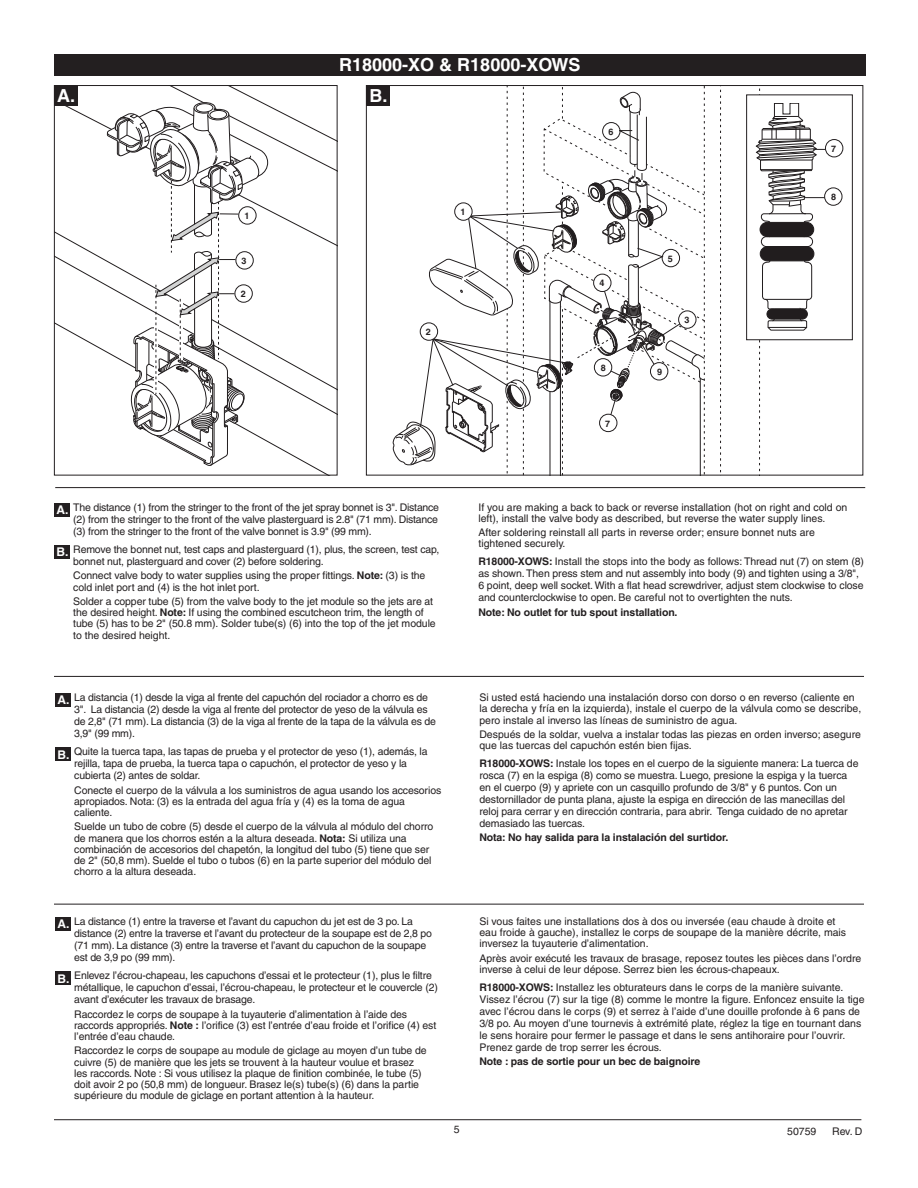
<style>
.page{position:relative;width:918px;height:1188px;background:#fff}
.page>*{position:absolute;margin:0;border:0;box-sizing:border-box;transform-origin:0 0}
.t1{font:700 18px "Helvetica";color:#fff}
.t2{font:10.5px/12px "Helvetica";letter-spacing:-.01em;color:#231f20}
.t3{font:700 10.5px "Helvetica";letter-spacing:-.01em;color:#231f20}
.t4{font:700 9px "Helvetica";color:#231f20}
.s1{font-weight:700;font-size:12px;color:#fff}
.s2{font-weight:700}
</style>
<div class="page">
<hr style="left:54px;top:1119px;width:807px;height:1px;background:#231f20">
<hr style="left:55px;top:487px;width:810px;height:1px;background:#231f20">
<hr style="left:54px;top:676px;width:810px;height:1px;background:#231f20">
<hr style="left:54px;top:904px;width:810px;height:1px;background:#231f20">
<div style="left:367px;top:85px;width:23px;height:21px;background:#231f20"></div>
<div style="left:54px;top:54px;width:812px;height:21px;background:#231f20"></div>
<svg style="left:54px;top:75px;width:283px;height:910px"></svg>
<svg style="left:393px;top:75px;width:460px;height:602px"></svg>
<div style="left:594px;top:274px;width:17px;height:18px;background:#fff;border-radius:50%"></div>
<div style="left:593px;top:274px;width:18px;height:18px;border:1px solid #231f20;border-radius:50%"></div>
<div style="left:56px;top:693px;width:15px;height:14px;background:#231f20"></div>
<div style="left:56px;top:748px;width:15px;height:13px;background:#231f20"></div>
<div style="left:56px;top:917px;width:15px;height:14px;background:#231f20"></div>
<div style="left:56px;top:972px;width:15px;height:13px;background:#231f20"></div>
<h1 class="t1" style="left:339px;top:58px;width:243px">R18000-XO &amp; R18000-XOWS</h1>
<h1 class="t1" style="left:57px;top:89px;width:19px">A.</h1>
<h1 class="t1" style="left:370px;top:89px;width:19px">B.</h1>
<p class="t4" style="left:244px;top:213px;width:7px">1</p>
<p class="t4" style="left:242px;top:258px;width:7px">3</p>
<p class="t4" style="left:241px;top:291px;width:7px">2</p>
<p class="t4" style="left:460px;top:209px;width:7px">1</p>
<p class="t4" style="left:426px;top:329px;width:7px">2</p>
<p class="t4" style="left:608px;top:128px;width:7px">6</p>
<p class="t4" style="left:599px;top:280px;width:7px">4</p>
<p class="t4" style="left:601px;top:364px;width:7px">8</p>
<p class="t4" style="left:605px;top:420px;width:7px">7</p>
<p class="t4" style="left:668px;top:255px;width:7px">5</p>
<p class="t4" style="left:657px;top:368px;width:7px">9</p>
<p class="t4" style="left:684px;top:317px;width:7px">3</p>
<p class="t4" style="left:831px;top:145px;width:7px">7</p>
<p class="t4" style="left:831px;top:193px;width:7px">8</p>
<p class="t2" style="left:73px;top:503px;width:367px;text-align:justify;text-indent:-17px"><span class="s1">A.</span> The distance (1) from the stringer to the front of the jet spray bonnet is 3". Distance (2) from the stringer to the front of the valve plasterguard is 2.8" (71 mm). Distance (3) from the stringer to the front of the valve bonnet is 3.9" (99 mm).</p>
<p class="t2" style="left:73px;top:545px;width:368px;text-indent:-17px"><span class="s1">B.</span> Remove the bonnet nut, test caps and plasterguard (1), plus, the screen, test cap, bonnet nut, plasterguard and cover (2) before soldering.</p>
<p class="t2" style="left:73px;top:571px;width:354px;line-height:11.2px">Connect valve body to water supplies using the proper fittings. <span class="s2">Note:</span> (3) is the cold inlet port and (4) is the hot inlet port.</p>
<p class="t2" style="left:73px;top:597px;width:364px;line-height:11.2px">Solder a copper tube (5) from the valve body to the jet module so the jets are at the desired height. <span class="s2">Note:</span> If using the combined escutcheon trim, the length of tube (5) has to be 2" (50.8 mm). Solder tube(s) (6) into the top of the jet module to the desired height.</p>
<p class="t2" style="left:478px;top:502px;width:370px;line-height:11.2px">If you are making a back to back or reverse installation (hot on right and cold on left), install the valve body as described, but reverse the water supply lines.</p>
<p class="t2" style="left:478px;top:528px;width:338px;line-height:11.2px">After soldering reinstall all parts in reverse order; ensure bonnet nuts are tightened securely.</p>
<p class="t2" style="left:478px;top:557px;width:387px"><span class="s2">R18000-XOWS:</span> Install the stops into the body as follows: Thread nut (7) on stem (8) as shown. Then press stem and nut assembly into body (9) and tighten using a 3/8", 6 point, deep well socket. With a flat head screwdriver, adjust stem clockwise to close and counterclockwise to open. Be careful not to overtighten the nuts.</p>
<p class="t3" style="left:478px;top:608px;width:201px">Note: No outlet for tub spout installation.</p>
<p class="t2" style="left:74px;top:693px;width:363px;text-indent:-17px"><span class="s1">A.</span> La distancia (1) desde la viga al frente del capuchón del rociador a chorro es de 3". La distancia (2) desde la viga al frente del protector de yeso de la válvula es de 2,8" (71 mm). La distancia (3) de la viga al frente de la tapa de la válvula es de 3,9" (99 mm).</p>
<p class="t2" style="left:74px;top:747px;width:355px;text-indent:-17px"><span class="s1">B.</span> Quite la tuerca tapa, las tapas de prueba y el protector de yeso (1), además, la rejilla, tapa de prueba, la tuerca tapa o capuchón, el protector de yeso y la cubierta (2) antes de soldar.</p>
<p class="t2" style="left:74px;top:785px;width:369px;line-height:11.2px">Conecte el cuerpo de la válvula a los suministros de agua usando los accesorios apropiados. Nota: (3) es la entrada del agua fría y (4) es la toma de agua caliente.</p>
<p class="t2" style="left:74px;top:822px;width:361px;line-height:11.2px">Suelde un tubo de cobre (5) desde el cuerpo de la válvula al módulo del chorro de manera que los chorros estén a la altura deseada. <span class="s2">Nota:</span> Si utiliza una combinación de accesorios del chapetón, la longitud del tubo (5) tiene que ser de 2" (50,8 mm). Suelde el tubo o tubos (6) en la parte superior del módulo del chorro a la altura deseada.</p>
<p class="t2" style="left:479px;top:693px;width:383px;line-height:11.2px">Si usted está haciendo una instalación dorso con dorso o en reverso (caliente en la derecha y fría en la izquierda), instale el cuerpo de la válvula como se describe, pero instale al inverso las líneas de suministro de agua.</p>
<p class="t2" style="left:479px;top:730px;width:383px;line-height:11.2px">Después de la soldar, vuelva a instalar todas las piezas en orden inverso; asegure que las tuercas del capuchón estén bien fijas.</p>
<p class="t2" style="left:479px;top:758px;width:381px"><span class="s2">R18000-XOWS:</span> Instale los topes en el cuerpo de la siguiente manera: La tuerca de rosca (7) en la espiga (8) como se muestra. Luego, presione la espiga y la tuerca en el cuerpo (9) y apriete con un casquillo profundo de 3/8" y 6 puntos. Con un destornillador de punta plana, ajuste la espiga en dirección de las manecillas del reloj para cerrar y en dirección contraria, para abrir. Tenga cuidado de no apretar demasiado las tuercas.</p>
<p class="t3" style="left:479px;top:834px;width:251px">Nota: No hay salida para la instalación del surtidor.</p>
<p class="t2" style="left:74px;top:917px;width:359px;text-indent:-17px"><span class="s1">A.</span> La distance (1) entre la traverse et l’avant du capuchon du jet est de 3 po. La distance (2) entre la traverse et l’avant du protecteur de la soupape est de 2,8 po (71 mm). La distance (3) entre la traverse et l’avant du capuchon de la soupape est de 3,9 po (99 mm).</p>
<p class="t2" style="left:74px;top:971px;width:365px;text-indent:-17px"><span class="s1">B.</span> Enlevez l’écrou-chapeau, les capuchons d’essai et le protecteur (1), plus le filtre métallique, le capuchon d’essai, l’écrou-chapeau, le protecteur et le couvercle (2) avant d’exécuter les travaux de brasage.</p>
<p class="t2" style="left:74px;top:1009px;width:364px;line-height:11.2px">Raccordez le corps de soupape à la tuyauterie d’alimentation à l’aide des raccords appropriés. <span class="s2">Note :</span> l’orifice (3) est l’entrée d’eau froide et l’orifice (4) est l’entrée d’eau chaude.</p>
<p class="t2" style="left:74px;top:1046px;width:354px;line-height:11.2px">Raccordez le corps de soupape au module de giclage au moyen d’un tube de cuivre (5) de manière que les jets se trouvent à la hauteur voulue et brasez les raccords. Note : Si vous utilisez la plaque de finition combinée, le tube (5) doit avoir 2 po (50,8 mm) de longueur. Brasez le(s) tube(s) (6) dans la partie supérieure du module de giclage en portant attention à la hauteur.</p>
<p class="t2" style="left:479px;top:917px;width:368px;line-height:11.2px">Si vous faites une installations dos à dos ou inversée (eau chaude à droite et eau froide à gauche), installez le corps de soupape de la manière décrite, mais inversez la tuyauterie d’alimentation.</p>
<p class="t2" style="left:479px;top:953px;width:384px;line-height:11.2px">Après avoir exécuté les travaux de brasage, reposez toutes les pièces dans l’ordre inverse à celui de leur dépose. Serrez bien les écrous-chapeaux.</p>
<p class="t2" style="left:479px;top:982px;width:387px"><span class="s2">R18000-XOWS:</span> Installez les obturateurs dans le corps de la manière suivante.<br>Vissez l’écrou (7) sur la tige (8) comme le montre la figure. Enfoncez ensuite la tige avec l’écrou dans le corps (9) et serrez à l’aide d’une douille profonde à 6 pans de 3/8 po. Au moyen d’une tournevis à extrémité plate, réglez la tige en tournant dans le sens horaire pour fermer le passage et dans le sens antihoraire pour l’ouvrir.<br>Prenez garde de trop serrer les écrous.</p>
<p class="t3" style="left:479px;top:1058px;width:222px">Note : pas de sortie pour un bec de baignoire</p>
<p class="t2" style="left:454px;top:1125px;width:7px">5</p>
<p class="t2" style="left:787px;top:1126px;width:31px">50759</p>
<p class="t2" style="left:832px;top:1126px;width:32px">Rev. D</p>
</div>
